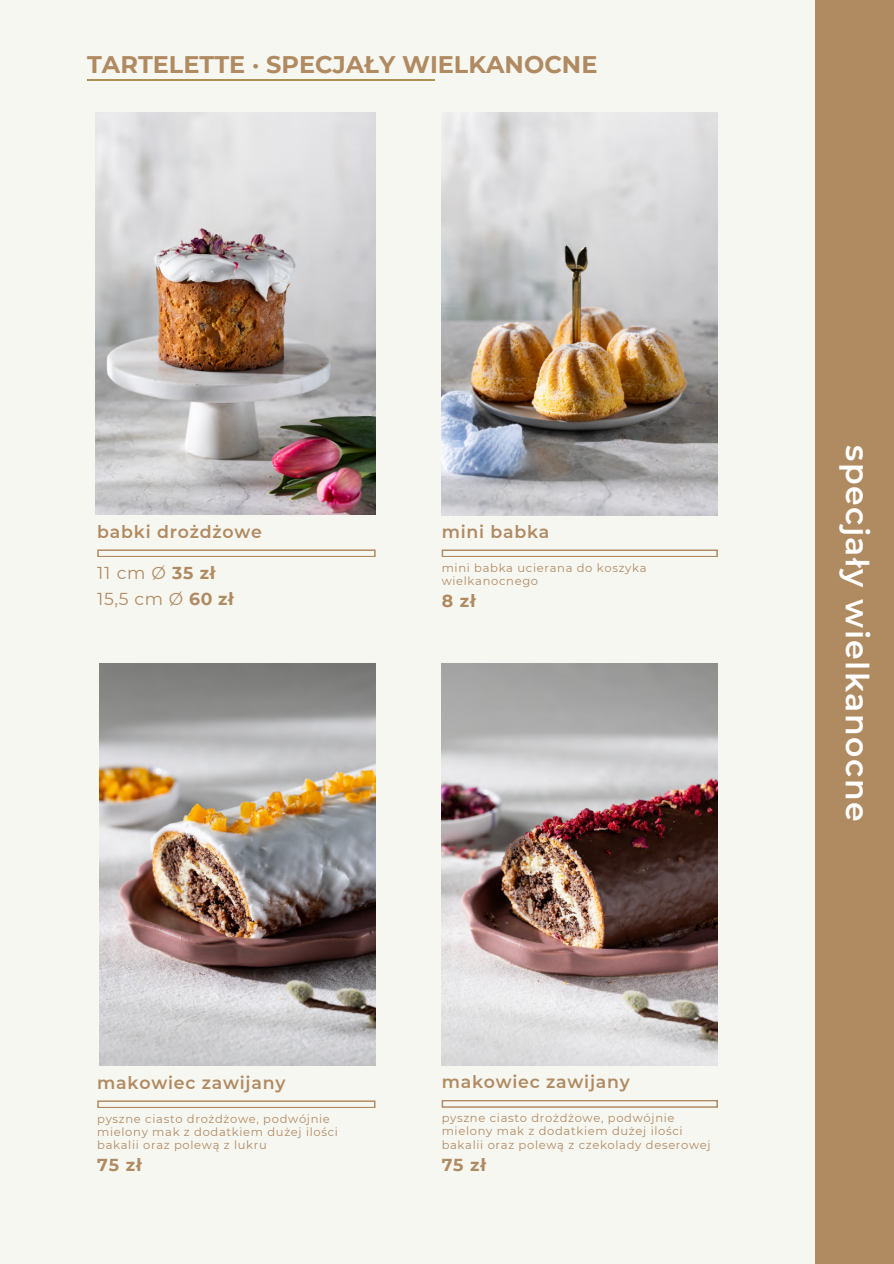
<style>
.page{position:relative;width:894px;height:1264px;background:#fff}
.page>*{position:absolute;margin:0;border:0;box-sizing:border-box;transform-origin:0 0}
.t1{font:600 31.5px "Montserrat";letter-spacing:.045em;color:#fff}
.t2{font:700 24px "Montserrat";color:#b08a61}
.t3{font:600 17.25px "Montserrat";letter-spacing:.045em;color:#b08a61}
.t4{font:17.25px/25.8px "Montserrat";letter-spacing:.04em;color:#b08a61}
.t5{font:700 17.25px "Montserrat";letter-spacing:.05em;color:#b08a61}
.t6{font:11.55px/13px "Montserrat";letter-spacing:.055em;color:#b08a61}
.s1{font-weight:700}
</style>
<div class="page">
<div style="left:0;top:0;width:893px;height:1263px;background:#f7f7f2"></div>
<hr style="left:87px;top:79px;width:347px;height:1px;background:#ac9052">
<div style="left:815px;top:0;width:78px;height:1263px;background:#b08a61"></div>
<svg style="left:97px;top:549px;width:278px;height:8px"></svg>
<img style="left:95px;top:112px;width:280px;height:402px">
<svg style="left:97px;top:1100px;width:278px;height:8px"></svg>
<img style="left:99px;top:664px;width:276px;height:401px">
<svg style="left:441px;top:549px;width:276px;height:8px"></svg>
<img style="left:441px;top:112px;width:276px;height:403px">
<svg style="left:441px;top:1100px;width:276px;height:7px"></svg>
<img style="left:441px;top:664px;width:276px;height:401px">
<h3 class="t2" style="left:87px;top:49px;width:511px">TARTELETTE · SPECJAŁY WIELKANOCNE</h3>
<p class="t3" style="left:97px;top:521px;width:166px">babki drożdżowe</p>
<h1 class="t4" style="left:97px;top:560px;width:138px">11 cm Ø <span class="s1">35 zł<br></span>15,5 cm Ø <span class="s1">60 zł</span></h1>
<h3 class="t3" style="left:441px;top:521px;width:109px">mini babka</h3>
<p class="t6" style="left:441px;top:561px;width:206px">mini babka ucierana do koszyka wielkanocnego</p>
<p class="t5" style="left:441px;top:590px;width:35px">8 zł</p>
<p class="t3" style="left:97px;top:1072px;width:190px">makowiec zawijany</p>
<h3 class="t6" style="left:97px;top:1112px;width:242px">pyszne ciasto drożdżowe, podwójnie mielony mak z dodatkiem dużej ilości bakalii oraz polewą z lukru</h3>
<h3 class="t5" style="left:97px;top:1154px;width:46px">75 zł</h3>
<h3 class="t3" style="left:441px;top:1071px;width:190px">makowiec zawijany</h3>
<p class="t6" style="left:441px;top:1110px;width:270px;line-height:13.5px">pyszne ciasto drożdżowe, podwójnie mielony mak z dodatkiem dużej ilości bakalii oraz polewą z czekolady deserowej</p>
<h3 class="t5" style="left:441px;top:1154px;width:46px">75 zł</h3>
<p class="t1" style="left:876px;top:445px;width:378px;rotate:90deg">specjały wielkanocne</p>
</div>
